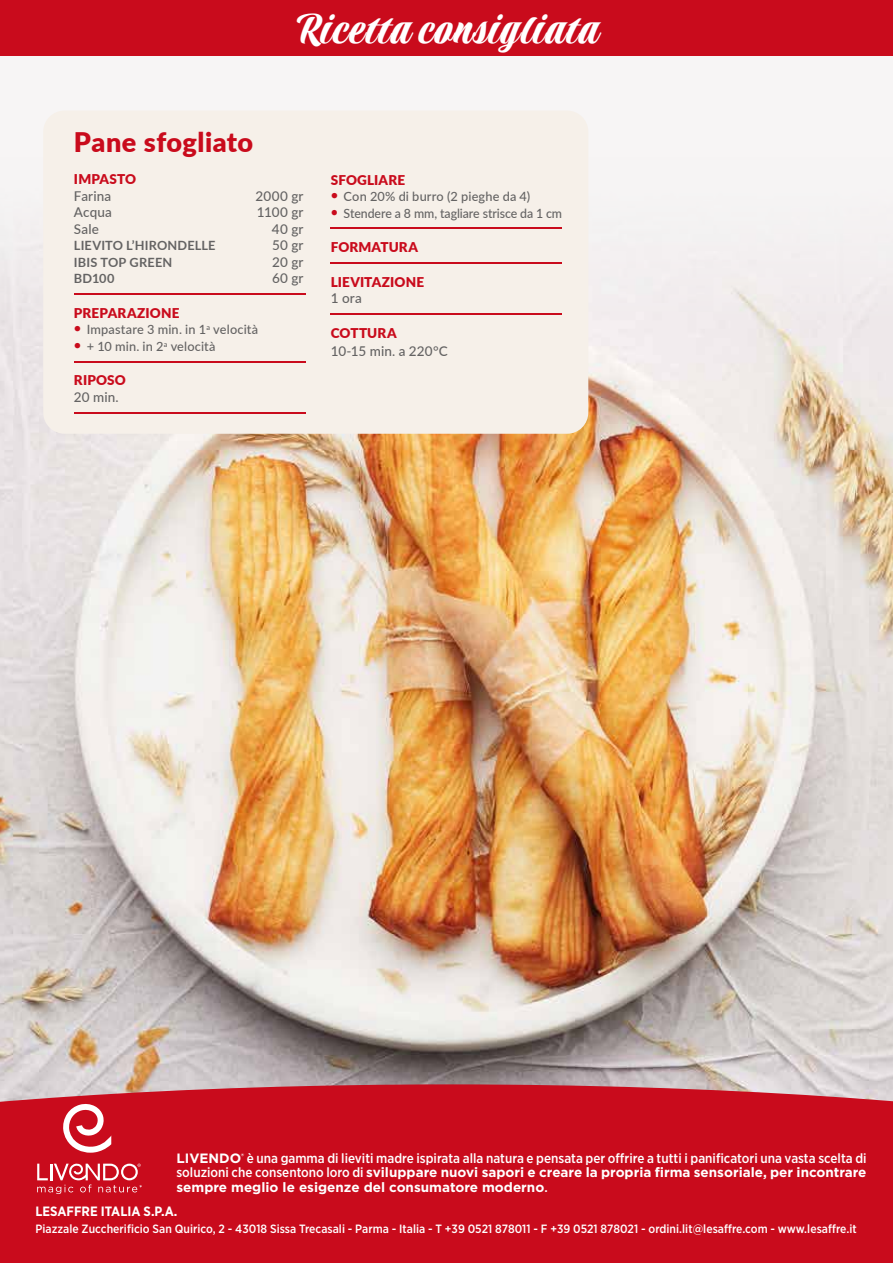
<style>
.page{position:relative;width:893px;height:1263px;background:#fff}
.page>*{position:absolute;margin:0;border:0;box-sizing:border-box;transform-origin:0 0}
.t1{font:47.25px "Praise";letter-spacing:.01em;color:#fff}
.t2{font:900 27px "Lato";letter-spacing:.015em;color:#c90b1c}
.t3{font:700 13.5px/14.2px "Gotham";color:#fff}
.t4{font:500 13.5px "Gotham Narrow";color:#fff}
.t5{font:500 13.5px "Lato";letter-spacing:.01em;color:#646363}
.t6{font:900 13.5px "Lato";letter-spacing:.01em;color:#c90b1c}
.t7{font:700 13.5px "Gotham Narrow";color:#fff}
.t8{font:500 12.75px "Lato";letter-spacing:.01em;color:#646363}
.t9{font:700 12.75px "Lato";letter-spacing:.015em;color:#646363}
.t10{font:500 12px "Gotham Narrow";letter-spacing:.005em;color:#fff}
.s1{font-family:"Trade Gothic";font-weight:400;font-size:15px;color:#c90b1c}
.s2{font-family:"Gotham";font-weight:700}
.s3{font-family:"Gotham Narrow";font-weight:500}
</style>
<div class="page">
<div style="left:0;top:17px;width:893px;height:1184px;background:#f7f5f5"></div>
<img style="left:0;top:245px;width:893px;height:839px">
<div style="left:43px;top:111px;width:545px;height:323px;background:#f6f0e9;border-radius:21px"></div>
<hr style="left:74px;top:293px;width:231px;height:2px;background:#c90b1c">
<hr style="left:74px;top:361px;width:231px;height:1px;background:#c90b1c">
<hr style="left:74px;top:412px;width:231px;height:1px;background:#c90b1c">
<hr style="left:331px;top:227px;width:231px;height:2px;background:#c90b1c">
<hr style="left:331px;top:262px;width:231px;height:2px;background:#c90b1c">
<hr style="left:331px;top:313px;width:231px;height:2px;background:#c90b1c">
<div style="left:0;top:1084px;width:893px;height:179px;background:#c90b1c"></div>
<svg style="left:62px;top:1103px;width:49px;height:50px"></svg>
<svg style="left:37px;top:1163px;width:105px;height:31px"></svg>
<div style="left:0;top:0;width:893px;height:55px;background:#c90b1c"></div>
<h1 class="t1" style="left:296px;top:-1px;width:303px">Ricetta consigliata</h1>
<h2 class="t2" style="left:74px;top:122px;width:181px">Pane sfogliato</h2>
<p class="t6" style="left:74px;top:169px;width:64px">IMPASTO</p>
<p class="t5" style="left:74px;top:186px;width:39px">Farina</p>
<p class="t5" style="left:255px;top:186px;width:50px">2000 gr</p>
<p class="t5" style="left:74px;top:203px;width:39px">Acqua</p>
<p class="t5" style="left:257px;top:203px;width:48px">1100 gr</p>
<p class="t5" style="left:74px;top:219px;width:26px">Sale</p>
<p class="t5" style="left:272px;top:219px;width:33px">40 gr</p>
<p class="t9" style="left:74px;top:236px;width:143px">LIEVITO L’HIRONDELLE</p>
<p class="t5" style="left:272px;top:236px;width:33px">50 gr</p>
<p class="t9" style="left:74px;top:253px;width:100px">IBIS TOP GREEN</p>
<p class="t5" style="left:272px;top:252px;width:33px">20 gr</p>
<p class="t9" style="left:74px;top:269px;width:42px">BD100</p>
<p class="t5" style="left:272px;top:269px;width:33px">60 gr</p>
<p class="t6" style="left:74px;top:303px;width:107px">PREPARAZIONE</p>
<p class="t8" style="left:74px;top:320px;width:186px"><span class="s1">•</span> Impastare 3 min. in 1<sup>a</sup> velocità</p>
<p class="t8" style="left:74px;top:337px;width:143px"><span class="s1">•</span> + 10 min. in 2<sup>a</sup> velocità</p>
<p class="t6" style="left:74px;top:370px;width:53px">RIPOSO</p>
<p class="t5" style="left:74px;top:387px;width:46px">20 min.</p>
<p class="t6" style="left:331px;top:169px;width:76px">SFOGLIARE</p>
<p class="t8" style="left:331px;top:187px;width:201px"><span class="s1">•</span> Con 20% di burro (2 pieghe da 4)</p>
<p class="t8" style="left:331px;top:204px;width:233px"><span class="s1">•</span> Stendere a 8 mm, tagliare strisce da 1 cm</p>
<p class="t6" style="left:331px;top:237px;width:89px">FORMATURA</p>
<p class="t6" style="left:331px;top:271px;width:95px">LIEVITAZIONE</p>
<p class="t5" style="left:331px;top:288px;width:33px">1 ora</p>
<p class="t6" style="left:331px;top:322px;width:67px">COTTURA</p>
<p class="t5" style="left:331px;top:341px;width:119px">10-15 min. a 220°C</p>
<p class="t4" style="left:176px;top:1150px;width:692px"><span class="s2">LIVENDO</span><sup>®</sup> è una gamma di lieviti madre ispirata alla natura e pensata per offrire a tutti i panificatori una vasta scelta di</p>
<p class="t3" style="left:176px;top:1165px;width:692px"><span class="s3">soluzioni che consentono loro di</span> sviluppare nuovi sapori e creare la propria firma sensoriale, per incontrare sempre meglio le esigenze del consumatore moderno<span class="s3">.</span></p>
<p class="t7" style="left:35px;top:1202px;width:143px">LESAFFRE ITALIA S.P.A.</p>
<p class="t10" style="left:35px;top:1221px;width:823px">Piazzale Zuccherificio San Quirico, 2 - 43018 Sissa Trecasali - Parma - Italia - T +39 0521 878011 - F +39 0521 878021 - ordini.lit@lesaffre.com - www.lesaffre.it</p>
</div>
